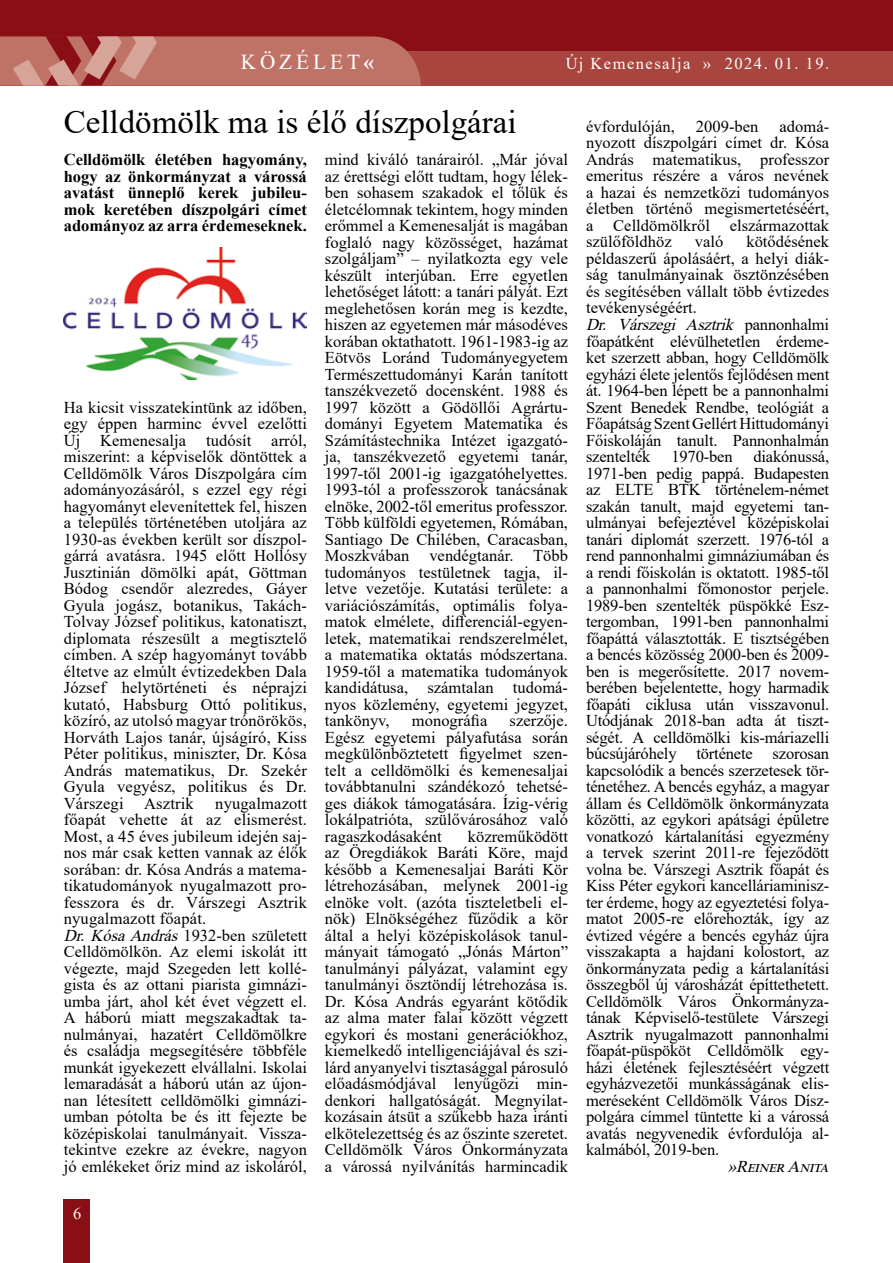
<style>
.page{position:relative;width:893px;height:1263px;background:#fff}
.page>*{position:absolute;margin:0;border:0;box-sizing:border-box;transform-origin:0 0}
.t1{font:33px "Times New Roman";color:#000}
.t2{font:21.3px "Times New Roman";letter-spacing:.185em;color:#fff}
.t3{font:16.5px/16.5px "Times New Roman";color:#000;text-align:justify}
.t4{font:700 16.5px/16.5px "Times New Roman";color:#000;text-align:justify}
.t5{font:16.5px "Times New Roman";letter-spacing:.09em;color:#fff}
.t6{font:italic 16.5px "Times New Roman";color:#000}
.s1{font-weight:700}
.s2{font-style:italic}
</style>
<div class="page">
<div style="left:0;top:0;width:893px;height:85px;background:#8a0e16"></div>
<div style="left:0;top:52px;width:893px;height:34px;background:#a8453e"></div>
<div style="left:64px;top:1199px;width:26px;height:64px;background:#8a0e16"></div>
<svg style="left:0;top:36px;width:421px;height:50px;background:#bd6f65"></svg>
<img style="left:64px;top:248px;width:243px;height:132px">
<p class="t2" style="left:241px;top:46px;width:135px">KÖZÉLET<span class="s1">«</span></p>
<p class="t5" style="left:566px;top:52px;width:265px">Új Kemenesalja » 2024. 01. 19.</p>
<h1 class="t1" style="left:64px;top:99px;width:454px">Celldömölk ma is élő díszpolgárai</h1>
<p class="t4" style="left:64px;top:151px;width:245px">Celldömölk életében hagyomány, hogy az önkormányzat a várossá avatást ünneplő kerek jubileu&shy;mok keretében díszpolgári címet adományoz az arra érdemeseknek.</p>
<p class="t3" style="left:64px;top:398px;width:245px">Ha kicsit visszatekintünk az időben, egy éppen harminc évvel ezelőtti Új Kemenesalja tudósít arról, miszerint: a képviselők döntöttek a Celldömölk Város Díszpolgára cím adományozásáról, s ezzel egy régi hagyományt elevenítettek fel, hiszen a település történetében utoljára az 1930-as években került sor díszpol&shy;gárrá avatásra. 1945 előtt Hollósy Jusztinián dömölki apát, Göttman Bódog csendőr alezredes, Gáyer Gyula jogász, botanikus, Takách-Tolvay József politikus, katonatiszt, diplomata részesült a megtisztelő címben. A szép hagyományt tovább éltetve az elmúlt évtizedekben Dala József helytörténeti és néprajzi kutató, Habsburg Ottó politikus, közíró, az utolsó magyar trónörökös, Horváth Lajos tanár, újságíró, Kiss Péter politikus, miniszter, Dr. Kósa András matematikus, Dr. Szekér Gyula vegyész, politikus és Dr.<br>Várszegi Asztrik</p>
<p class="t3" style="left:64px;top:794px;width:245px;text-align:left;text-indent:152px">nyugalmazott főapát vehette át az elismerést.<br>Most, a 45 éves jubileum idején saj&shy;nos már csak ketten vannak az élők sorában: dr. Kósa András a matema&shy;tikatudományok nyugalmazott pro&shy;fesszora és dr. Várszegi Asztrik nyugalmazott főapát.<br><span class="s2">Dr.KósaAndrás</span>1932-ben született Celldömölkön. Az elemi iskolát itt végezte, majd Szegeden lett kollé&shy;gista és az ottani piarista gimnázi&shy;umba járt, ahol két évet végzett el.<br>A háború miatt megszakadtak ta&shy;nulmányai, hazatért Celldömölkre és családja megsegítésére többféle munkát igyekezett elvállalni. Iskolai lemaradását a háború után az újon&shy;nan létesített celldömölki gimnázi&shy;umban pótolta be és itt fejezte be középiskolai tanulmányait. Vissza&shy;tekintve ezekre az évekre, nagyon jó emlékeket őriz mind az iskoláról,</p>
<p class="t5" style="left:73px;top:1202px;width:10px">6</p>
<p class="t3" style="left:325px;top:151px;width:245px">mind kiváló tanárairól. „Már jóval az érettségi előtt tudtam, hogy lélek&shy;ben sohasem szakadok el tőlük és életcélomnak tekintem, hogy minden erőmmel a Kemenesalját is magában foglaló nagy közösséget, hazámat szolgáljam” – nyilatkozta egy vele készült interjúban. Erre egyetlen lehetőséget látott: a tanári pályát. Ezt meglehetősen korán meg is kezdte, hiszen az egyetemen már másodéves korában oktathatott. 1961-1983-ig az Eötvös Loránd Tudományegyetem Természettudományi Karán tanított tanszékvezető docensként. 1988 és 1997 között a Gödöllői Agrártu&shy;dományi Egyetem Matematika és Számítástechnika Intézet igazgató&shy;ja, tanszékvezető egyetemi tanár, 1997-től 2001-ig igazgatóhelyettes.<br>1993-tól a professzorok tanácsának elnöke, 2002-től emeritus professzor.<br>Több külföldi egyetemen, Rómában, Santiago De Chilében, Caracasban, Moszkvában vendégtanár. Több tudományos testületnek tagja, il&shy;letve vezetője. Kutatási területe: a variációszámítás, optimális folya&shy;matok elmélete, differenciál-egyen&shy;letek, matematikai rendszerelmélet, a matematika oktatás módszertana.<br>1959-től a matematika tudományok kandidátusa, számtalan tudomá&shy;nyos közlemény, egyetemi jegyzet, tankönyv,</p>
<p class="t3" style="left:325px;top:712px;width:245px;text-indent:185px">szerzője.<br>Egész egyetemi pályafutása során megkülönböztetett figyelmet szen&shy;telt a celldömölki és kemenesaljai továbbtanulni szándékozó tehetsé&shy;ges diákok támogatására. Ízig-vérig lokálpatrióta, szülővárosához való ragaszkodásaként</p>
<p class="t3" style="left:412px;top:712px;width:77px">monográfia</p>
<p class="t3" style="left:325px;top:827px;width:245px;text-indent:143px">közreműködött az Öregdiákok Baráti Köre, majd később a Kemenesaljai Baráti Kör létrehozásában, melynek 2001-ig elnöke volt. (azóta tiszteletbeli el&shy;nök) Elnökségéhez fűződik a kör által a helyi középiskolások tanul&shy;mányait támogató „Jónás Márton” tanulmányi pályázat, valamint egy tanulmányi ösztöndíj létrehozása is.<br>Dr. Kósa András egyaránt kötődik az alma mater falai között végzett egykori és mostani generációkhoz, kiemelkedő intelligenciájával és szi&shy;lárd anyanyelvi tisztasággal párosuló előadásmódjával lenyűgözi min&shy;denkori hallgatóságát. Megnyilat&shy;kozásain átsüt a szűkebb haza iránti elkötelezettség és az őszinte szeretet.<br>Celldömölk Város Önkormányzata a várossá nyilvánítás harmincadik</p>
<p class="t3" style="left:586px;top:118px;width:90px">évfordulóján,</p>
<p class="t3" style="left:696px;top:118px;width:64px">2009-ben</p>
<p class="t3" style="left:586px;top:118px;width:245px;text-indent:193px">adomá&shy;nyozott díszpolgári címet dr. Kósa András matematikus, professzor emeritus részére a város nevének a hazai és nemzetközi tudományos életben történő megismertetéséért, a Celldömölkről elszármazottak szülőföldhöz</p>
<p class="t3" style="left:586px;top:233px;width:245px;text-align:left;text-indent:160px">kötődésének példaszerű ápolásáért, a helyi diák&shy;ság tanulmányainak ösztönzésében és segítésében vállalt több évtizedes tevékenységéért.<br><span class="s2">Dr. Várszegi Asztrik</span> p a n n o n h a l m i főapátként elévülhetetlen érdeme&shy;ket szerzett abban, hogy Celldömölk egyházi élete jelentős fejlődésen ment át. 1964-ben lépett be a pannonhalmi<br>Szent Benedek Rendbe, teológiát a<br>Főapátság Szent Gellért Hittudományi<br>Főiskoláján tanult. Pannonhalmán szentelték</p>
<p class="t3" style="left:695px;top:233px;width:30px">való</p>
<p class="t3" style="left:586px;top:448px;width:245px;text-indent:167px">diakónussá, 1971-ben pedig pappá. Budapesten az ELTE BTK történelem-német szakán tanult, majd egyetemi tan&shy;ulmányai befejeztével középiskolai tanári diplomát szerzett. 1976-tól a rend pannonhalmi gimnáziumában és a rendi főiskolán is oktatott. 1985-től a pannonhalmi főmonostor perjele.<br>1989-ben szentelték püspökké Esz&shy;tergomban, 1991-ben pannonhalmi főapáttá választották. E tisztségében a bencés közösség 2000-ben és 2009- ben is megerősítette. 2017 novem&shy;berében bejelentette, hogy harmadik főapáti ciklusa után visszavonul.<br>Utódjának 2018-ban adta át tiszt&shy;ségét. A celldömölki kis-máriazelli búcsújáróhely története szorosan kapcsolódik a bencés szerzetesek tör&shy;ténetéhez. A bencés egyház, a magyar állam és Celldömölk önkormányzata közötti, az egykori apátsági épületre vonatkozó kártalanítási egyezmény a tervek szerint 2011-re fejeződött volna be. Várszegi Asztrik főapát és Kiss Péter egykori kancelláriaminisz&shy;ter érdeme, hogy az egyeztetési folya&shy;matot 2005-re előrehozták, így az évtized végére a bencés egyház újra visszakapta a hajdani kolostort, az önkormányzata pedig a kártalanítási összegből új városházát építtethetett.<br>Celldömölk Város Önkormányza&shy;tának Képviselő-testülete Várszegi Asztrik nyugalmazott pannonhalmi főapát-püspököt Celldömölk egy&shy;házi életének fejlesztéséért végzett egyházvezetői munkásságának elis&shy;meréseként Celldömölk Város Dísz&shy;polgára címmel tüntette ki a várossá avatás negyvenedik évfordulója al&shy;kalmából, 2019-ben.</p>
<p class="t6" style="left:728px;top:1154px;width:108px">»ReinerAnita</p>
<p class="t3" style="left:671px;top:448px;width:63px">1970-ben</p>
</div>
